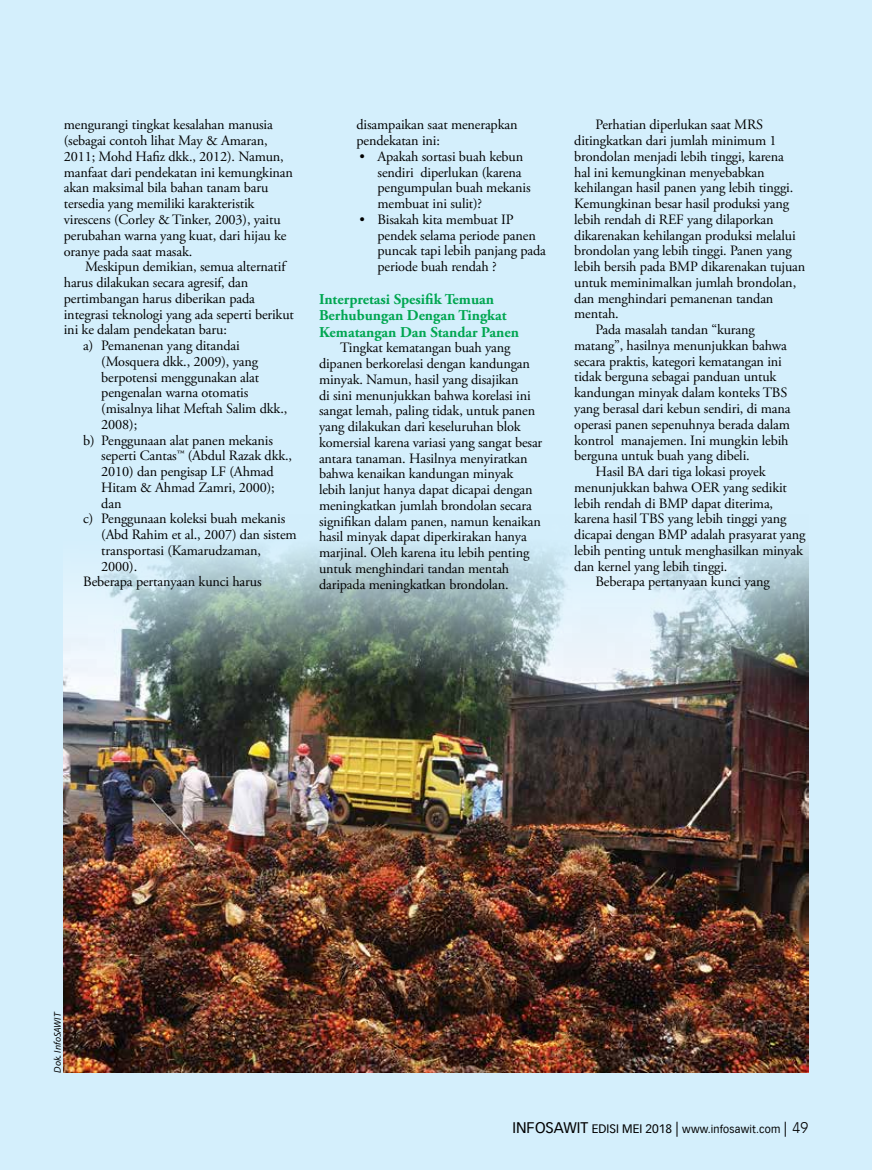
<style>
.page{position:relative;width:872px;height:1170px;background:#fff}
.page>*{position:absolute;margin:0;border:0;box-sizing:border-box;transform-origin:0 0}
.t1{font:700 15px/16.5px "Adobe Garamond Pro";color:#00a651}
.t2{font:14.25px/15.8px "Adobe Garamond Pro";letter-spacing:-.01em;color:#000}
.t3{font:10.5px "Vectora LT";letter-spacing:.02em;color:#000}
.t4{font:italic 9.75px "Myriad Pro";color:#000}
.s1{font-size:15px}
.s2{font-size:12px}
.s3{font-weight:300;font-size:15px}
</style>
<div class="page">
<div style="left:0;top:0;width:872px;height:1169px;background:#d4effc"></div>
<img style="left:64px;top:545px;width:744px;height:526px">
<p class="t2" style="left:64px;top:118px;width:231px">mengurangi tingkat kesalahan manusia (sebagai contoh lihat May &amp; Amaran, 2011; Mohd Hafiz dkk., 2012). Namun, manfaat dari pendekatan ini kemungkinan akan maksimal bila bahan tanam baru tersedia yang memiliki karakteristik virescens (Corley &amp; Tinker, 2003), yaitu perubahan warna yang kuat, dari hijau ke oranye pada saat masak.</p>
<p class="t2" style="left:85px;top:259px;width:202px">Meskipun demikian, semua alternatif</p>
<p class="t2" style="left:64px;top:275px;width:186px">harus dilakukan secara agresif, dan</p>
<p class="t2" style="left:64px;top:291px;width:193px">pertimbangan harus diberikan pada</p>
<p class="t2" style="left:64px;top:306px;width:232px">integrasi teknologi yang ada seperti berikut</p>
<p class="t2" style="left:64px;top:322px;width:165px">ini ke dalam pendekatan baru:</p>
<p class="t2" style="left:83px;top:338px;width:158px">a) Pemanenan yang ditandai</p>
<p class="t2" style="left:101px;top:354px;width:158px">(Mosquera dkk., 2009), yang</p>
<p class="t2" style="left:101px;top:369px;width:159px">berpotensi menggunakan alat</p>
<p class="t2" style="left:101px;top:385px;width:149px">pengenalan warna otomatis</p>
<p class="t2" style="left:101px;top:401px;width:187px">(misalnya lihat Meftah Salim dkk.,</p>
<p class="t2" style="left:101px;top:417px;width:37px">2008);</p>
<p class="t2" style="left:83px;top:432px;width:191px">b) Penggunaan alat panen mekanis</p>
<p class="t2" style="left:101px;top:448px;width:192px">seperti Cantas™ (Abdul Razak dkk.,</p>
<p class="t2" style="left:101px;top:464px;width:174px">2010) dan pengisap LF (Ahmad</p>
<p class="t2" style="left:101px;top:480px;width:175px">Hitam &amp; Ahmad Zamri, 2000);</p>
<p class="t2" style="left:101px;top:495px;width:22px">dan</p>
<p class="t2" style="left:83px;top:511px;width:203px">c) Penggunaan koleksi buah mekanis</p>
<p class="t2" style="left:101px;top:527px;width:197px">(Abd Rahim et al., 2007) dan sistem</p>
<p class="t2" style="left:101px;top:543px;width:161px">transportasi (Kamarudzaman,</p>
<p class="t2" style="left:101px;top:558px;width:37px">2000).</p>
<p class="t2" style="left:83px;top:574px;width:180px">Beberapa pertanyaan kunci harus</p>
<p class="t2" style="left:356px;top:117px;width:162px">disampaikan saat menerapkan pendekatan ini:</p>
<p class="t2" style="left:377px;top:149px;width:155px;text-indent:-18px">• Apakah sortasi buah kebun sendiri diperlukan (karena pengumpulan buah mekanis membuat ini sulit)?</p>
<p class="t2" style="left:377px;top:212px;width:170px;text-indent:-18px">• Bisakah kita membuat IP pendek selama periode panen puncak tapi lebih panjang pada periode buah rendah ?</p>
<p class="t1" style="left:319px;top:291px;width:201px">Interpretasi Spesifik Temuan<br>Berhubungan Dengan Tingkat<br>Kematangan Dan Standar Panen</p>
<p class="t2" style="left:319px;top:340px;width:225px;text-indent:21px">Tingkat kematangan buah yang dipanen berkorelasi dengan kandungan minyak. Namun, hasil yang disajikan<br>di sini menunjukkan bahwa korelasi ini sangat lemah, paling tidak, untuk panen yang dilakukan dari keseluruhan blok komersial karena variasi yang sangat besar antara tanaman. Hasilnya menyiratkan bahwa kenaikan kandungan minyak lebih lanjut hanya dapat dicapai dengan meningkatkan jumlah brondolan secara signifikan dalam panen, namun kenaikan hasil minyak dapat diperkirakan hanya marjinal. Oleh karena itu lebih penting untuk menghindari tandan mentah daripada meningkatkan brondolan.</p>
<p class="t2" style="left:595px;top:117px;width:169px">Perhatian diperlukan saat MRS</p>
<p class="t2" style="left:574px;top:133px;width:204px">ditingkatkan dari jumlah minimum 1</p>
<p class="t2" style="left:574px;top:149px;width:211px">brondolan menjadi lebih tinggi, karena</p>
<p class="t2" style="left:574px;top:165px;width:192px">hal ini kemungkinan menyebabkan</p>
<p class="t2" style="left:574px;top:180px;width:221px">kehilangan hasil panen yang lebih tinggi.</p>
<p class="t2" style="left:574px;top:196px;width:216px">Kemungkinan besar hasil produksi yang</p>
<p class="t2" style="left:574px;top:212px;width:201px">lebih rendah di REF yang dilaporkan</p>
<p class="t2" style="left:574px;top:228px;width:223px">dikarenakan kehilangan produksi melalui</p>
<p class="t2" style="left:574px;top:243px;width:219px">brondolan yang lebih tinggi. Panen yang</p>
<p class="t2" style="left:574px;top:259px;width:233px">lebih bersih pada BMP dikarenakan tujuan</p>
<p class="t2" style="left:574px;top:275px;width:223px">untuk meminimalkan jumlah brondolan,</p>
<p class="t2" style="left:574px;top:291px;width:201px">dan menghindari pemanenan tandan</p>
<p class="t2" style="left:574px;top:306px;width:46px">mentah.</p>
<p class="t2" style="left:595px;top:322px;width:161px">Pada masalah tandan “kurang</p>
<p class="t2" style="left:574px;top:338px;width:214px">matang”, hasilnya menunjukkan bahwa</p>
<p class="t2" style="left:574px;top:354px;width:209px">secara praktis, kategori kematangan ini</p>
<p class="t2" style="left:574px;top:369px;width:204px">tidak berguna sebagai panduan untuk</p>
<p class="t2" style="left:574px;top:385px;width:215px">kandungan minyak dalam konteks TBS</p>
<p class="t2" style="left:574px;top:401px;width:218px">yang berasal dari kebun sendiri, di mana</p>
<p class="t2" style="left:574px;top:417px;width:217px">operasi panen sepenuhnya berada dalam</p>
<p class="t2" style="left:574px;top:432px;width:216px">kontrol manajemen. Ini mungkin lebih</p>
<p class="t2" style="left:574px;top:448px;width:177px">berguna untuk buah yang dibeli.</p>
<p class="t2" style="left:595px;top:464px;width:172px">Hasil BA dari tiga lokasi proyek</p>
<p class="t2" style="left:574px;top:480px;width:214px">menunjukkan bahwa OER yang sedikit</p>
<p class="t2" style="left:574px;top:495px;width:200px">lebih rendah di BMP dapat diterima,</p>
<p class="t2" style="left:574px;top:511px;width:214px">karena hasil TBS yang lebih tinggi yang</p>
<p class="t2" style="left:574px;top:527px;width:233px">dicapai dengan BMP adalah prasyarat yang</p>
<p class="t2" style="left:574px;top:543px;width:230px">lebih penting untuk menghasilkan minyak</p>
<p class="t2" style="left:574px;top:558px;width:155px">dan kernel yang lebih tinggi.</p>
<p class="t2" style="left:595px;top:574px;width:176px">Beberapa pertanyaan kunci yang</p>
<p class="t4" style="left:51px;top:1072px;width:62px;rotate:-90deg">Dok. InfoSAWIT</p>
<p class="t3" style="left:512px;top:1122px;width:297px"><span class="s1">INFOSAWIT</span> <span class="s2">EDISI MEI 2018</span> <span class="s1">|</span> www.infosawit.com <span class="s1">|</span> <span class="s3">49</span></p>
</div>
